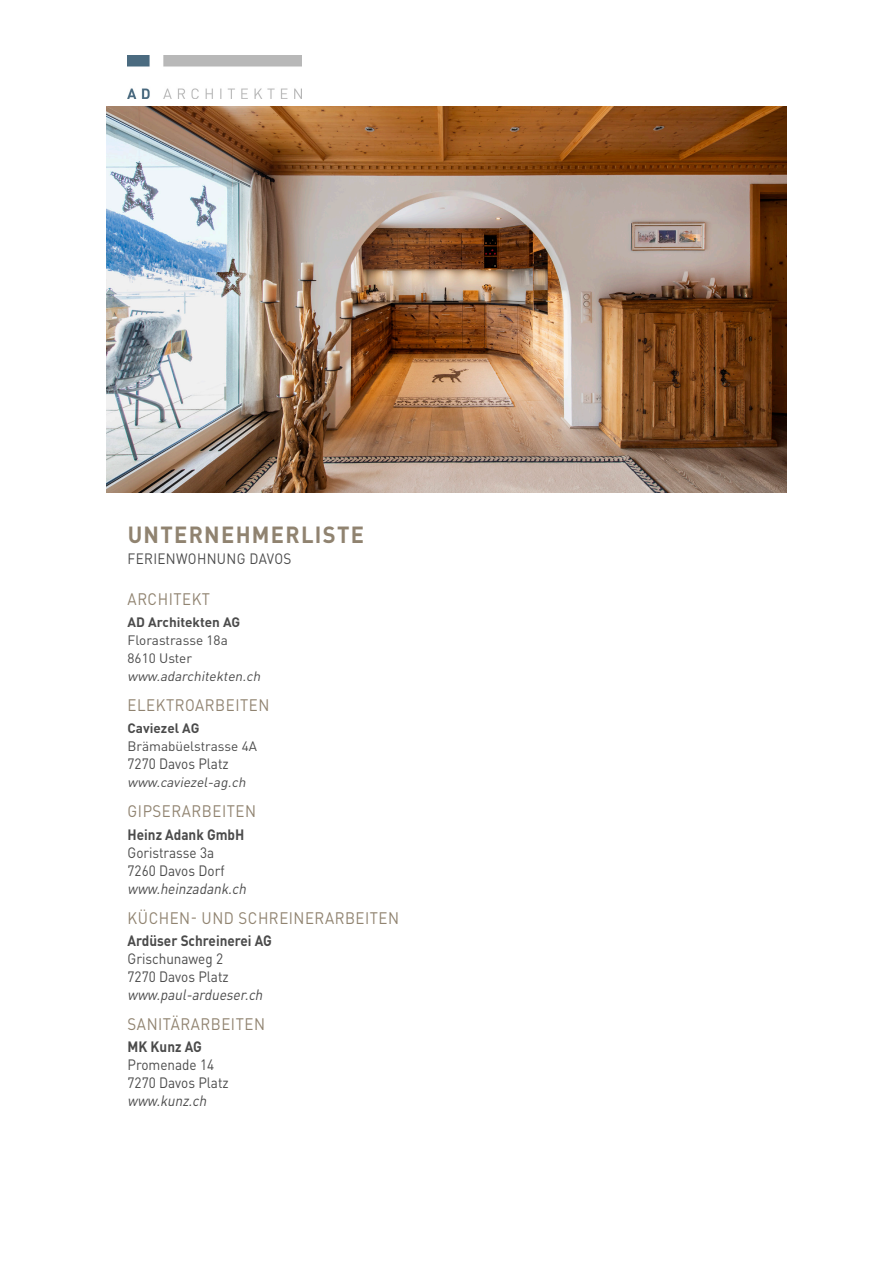
<style>
.page{position:relative;width:893px;height:1263px;background:#fff}
.page>*{position:absolute;margin:0;border:0;box-sizing:border-box;transform-origin:0 0}
.t1{font:700 23.1px "DINOT";letter-spacing:.06em;color:#908370;scale:.95 1}
.t2{font:16.5px "DINOT";letter-spacing:.035em;color:#908370;scale:.91 1}
.t3{font:14.85px "DINOT";color:#4b4b4b;scale:.91 1}
.t4{font:italic 14.85px "DINOT";color:#4b4b4b;scale:.91 1}
.t5{font:700 14.85px "DINOT";color:#4b4b4b;scale:.91 1}
.t6{font:14.85px "DINOT";letter-spacing:.025em;color:#4b4b4b;scale:.91 1}
.t7{font:13.5px "DINOT";color:#4b4b4b}
.t8{font:italic 13.5px "DINOT";color:#4b4b4b}
.t9{font:700 13.5px "DINOT";color:#4b4b4b}
</style>
<div class="page">
<img style="left:128px;top:55px;width:174px;height:44px">
<img style="left:106px;top:106px;width:681px;height:386px">
<p class="t1" style="left:128px;top:520px;width:250px">UNTERNEHMERLISTE</p>
<p class="t6" style="left:128px;top:550px;width:182px">FERIENWOHNUNG DAVOS</p>
<p class="t2" style="left:128px;top:588px;width:92px">ARCHITEKT</p>
<p class="t9" style="left:128px;top:613px;width:114px">AD Architekten AG</p>
<p class="t7" style="left:128px;top:632px;width:102px">Florastrasse 18a</p>
<p class="t7" style="left:128px;top:650px;width:66px">8610 Uster</p>
<p class="t8" style="left:128px;top:668px;width:137px">www.adarchitekten.ch</p>
<p class="t2" style="left:128px;top:695px;width:157px">ELEKTROARBEITEN</p>
<p class="t9" style="left:128px;top:719px;width:73px">Caviezel AG</p>
<p class="t7" style="left:128px;top:738px;width:131px">Brämabüelstrasse 4A</p>
<p class="t3" style="left:128px;top:754px;width:113px">7270 Davos Platz</p>
<p class="t8" style="left:128px;top:774px;width:122px">www.caviezel-ag.ch</p>
<p class="t2" style="left:128px;top:801px;width:143px">GIPSERARBEITEN</p>
<p class="t5" style="left:128px;top:824px;width:130px">Heinz Adank GmbH</p>
<p class="t3" style="left:128px;top:843px;width:97px">Goristrasse 3a</p>
<p class="t3" style="left:128px;top:861px;width:108px">7260 Davos Dorf</p>
<p class="t4" style="left:128px;top:879px;width:135px">www.heinzadank.ch</p>
<p class="t2" style="left:128px;top:907px;width:300px">KÜCHEN- UND SCHREINERARBEITEN</p>
<p class="t5" style="left:128px;top:931px;width:160px">Ardüser Schreinerei AG</p>
<p class="t3" style="left:128px;top:949px;width:107px">Grischunaweg 2</p>
<p class="t3" style="left:128px;top:967px;width:113px">7270 Davos Platz</p>
<p class="t4" style="left:128px;top:985px;width:153px">www.paul-ardueser.ch</p>
<p class="t5" style="left:128px;top:1037px;width:83px">MK Kunz AG</p>
<p class="t3" style="left:128px;top:1055px;width:97px">Promenade 14</p>
<p class="t3" style="left:128px;top:1073px;width:113px">7270 Davos Platz</p>
<p class="t4" style="left:128px;top:1091px;width:92px">www.kunz.ch</p>
<p class="t2" style="left:128px;top:1014px;width:152px">SANITÄRARBEITEN</p>
</div>
